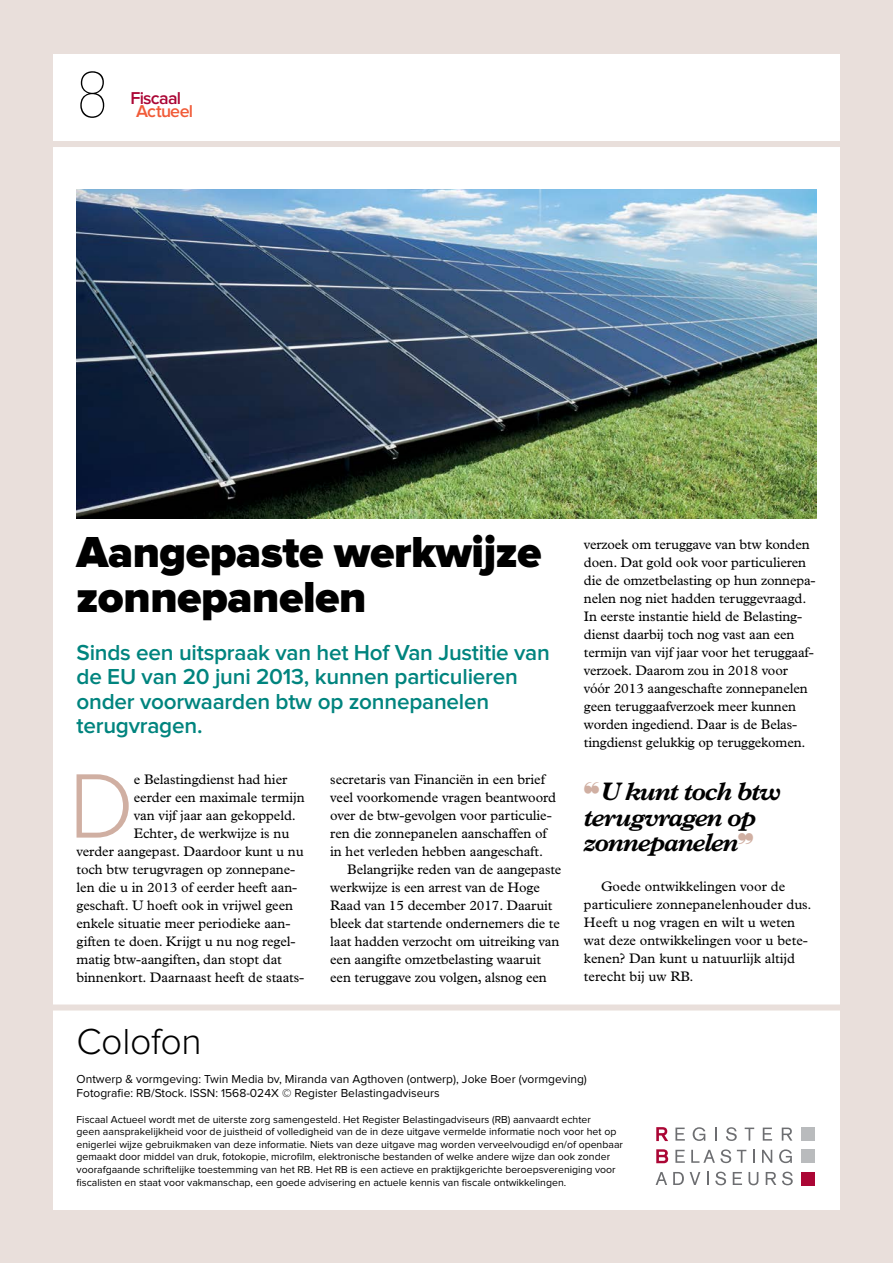
<style>
.page{position:relative;width:893px;height:1263px;background:#e9dfdb}
.page>*{position:absolute;margin:0;border:0;box-sizing:border-box;transform-origin:0 0}
.t1{font:300 94.8px "Proxima Nova";color:#d0afa2}
.t2{font:100 63px "Glypha LT Std";color:#000}
.t3{font:900 45px/45px "Proxima Nova";letter-spacing:-.01em;color:#000}
.t4{font:300 37.5px "Proxima Nova";letter-spacing:-.01em;color:#000}
.t5{font:italic 700 25.5px/25.5px "Plantin Std";letter-spacing:-.05em;color:#000}
.t6{font:600 22.5px/24px "Proxima Nova";letter-spacing:-.01em;color:#00847e}
.t7{font:600 17.85px/13.2px "Proxima Nova";letter-spacing:-.04em;color:#ab0635}
.t8{font:13.8px/18px "Plantin Std";letter-spacing:-.005em;color:#000}
.t9{font:12px/14.4px "Proxima Nova";color:#000}
.t10{font:10.5px/12.6px "Proxima Nova";color:#000}
.s1{color:#f15b38}
.s2{color:#d0afa2}
</style>
<div class="page">
<div style="left:53px;top:54px;width:776px;height:1156px;background:#fff"></div>
<div style="left:0;top:141px;width:893px;height:6px;background:#e9dfdb"></div>
<img style="left:77px;top:189px;width:739px;height:330px">
<div style="left:0;top:1004px;width:872px;height:6px;background:#e9dfdb"></div>
<svg style="left:656px;top:1127px;width:12px;height:14px"></svg>
<svg style="left:675px;top:1127px;width:10px;height:13px"></svg>
<svg style="left:693px;top:1127px;width:12px;height:14px"></svg>
<svg style="left:715px;top:1127px;width:2px;height:13px"></svg>
<svg style="left:726px;top:1127px;width:11px;height:14px"></svg>
<svg style="left:745px;top:1127px;width:9px;height:13px"></svg>
<svg style="left:763px;top:1127px;width:9px;height:13px"></svg>
<svg style="left:782px;top:1127px;width:10px;height:13px"></svg>
<svg style="left:656px;top:1149px;width:12px;height:14px"></svg>
<svg style="left:675px;top:1150px;width:10px;height:13px"></svg>
<svg style="left:691px;top:1149px;width:40px;height:14px"></svg>
<svg style="left:737px;top:1150px;width:9px;height:13px"></svg>
<svg style="left:753px;top:1150px;width:2px;height:13px"></svg>
<svg style="left:762px;top:1150px;width:10px;height:13px"></svg>
<svg style="left:779px;top:1149px;width:13px;height:14px"></svg>
<svg style="left:656px;top:1172px;width:11px;height:13px"></svg>
<svg style="left:673px;top:1172px;width:11px;height:13px"></svg>
<svg style="left:690px;top:1172px;width:10px;height:13px"></svg>
<svg style="left:707px;top:1172px;width:1px;height:13px"></svg>
<svg style="left:715px;top:1171px;width:11px;height:14px"></svg>
<svg style="left:733px;top:1172px;width:9px;height:13px"></svg>
<svg style="left:748px;top:1172px;width:10px;height:13px"></svg>
<svg style="left:766px;top:1172px;width:10px;height:13px"></svg>
<svg style="left:782px;top:1171px;width:11px;height:14px"></svg>
<div style="left:801px;top:1172px;width:13px;height:13px;background:#ab0635"></div>
<div style="left:801px;top:1150px;width:13px;height:13px;background:#b9bbbd"></div>
<div style="left:801px;top:1127px;width:13px;height:13px;background:#b9bbbd"></div>
<p class="t2" style="left:77px;top:58px;width:33px">8</p>
<p class="t7" style="left:136px;top:92px;width:59px;text-indent:-6px">Fiscaal<br><span class="s1">Actueel</span></p>
<p class="t3" style="left:77px;top:532px;width:467px">Aangepaste werkwijze zonnepanelen</p>
<p class="t6" style="left:77px;top:642px;width:475px">Sinds een uitspraak van het Hof Van Justitie van de EU van 20 juni 2013, kunnen particulieren onder voorwaarden btw op zonnepanelen terugvragen.</p>
<p class="t1" style="left:69px;top:763px;width:67px">D</p>
<p class="t8" style="left:134px;top:770px;width:155px">e Belastingdienst had hier</p>
<p class="t8" style="left:134px;top:788px;width:172px">eerder een maximale termijn</p>
<p class="t8" style="left:134px;top:806px;width:164px">van vijf jaar aan gekoppeld.</p>
<p class="t8" style="left:134px;top:824px;width:157px">Echter, de werkwijze is nu</p>
<p class="t8" style="left:77px;top:842px;width:229px">verder aangepast. Daardoor kunt u nu</p>
<p class="t8" style="left:77px;top:860px;width:220px">toch btw terugvragen op zonnepane-</p>
<p class="t8" style="left:77px;top:878px;width:222px">len die u in 2013 of eerder heeft aan-</p>
<p class="t8" style="left:77px;top:896px;width:218px">geschaft. U hoeft ook in vrijwel geen</p>
<p class="t8" style="left:77px;top:914px;width:215px">enkele situatie meer periodieke aan-</p>
<p class="t8" style="left:77px;top:932px;width:221px">giften te doen. Krijgt u nu nog regel-</p>
<p class="t8" style="left:77px;top:950px;width:207px">matig btw-aangiften, dan stopt dat</p>
<p class="t8" style="left:77px;top:968px;width:229px">binnenkort. Daarnaast heeft de staats-</p>
<p class="t8" style="left:330px;top:770px;width:216px">secretaris van Financiën in een brief</p>
<p class="t8" style="left:330px;top:788px;width:227px">veel voorkomende vragen beantwoord</p>
<p class="t8" style="left:330px;top:806px;width:223px">over de btw-gevolgen voor particulie-</p>
<p class="t8" style="left:330px;top:824px;width:218px">ren die zonnepanelen aanschaffen of</p>
<p class="t8" style="left:330px;top:842px;width:214px">in het verleden hebben aangeschaft.</p>
<p class="t8" style="left:347px;top:860px;width:216px">Belangrijke reden van de aangepaste</p>
<p class="t8" style="left:330px;top:878px;width:211px">werkwijze is een arrest van de Hoge</p>
<p class="t8" style="left:330px;top:896px;width:224px">Raad van 15 december 2017. Daaruit</p>
<p class="t8" style="left:330px;top:914px;width:231px">bleek dat startende ondernemers die te</p>
<p class="t8" style="left:330px;top:932px;width:231px">laat hadden verzocht om uitreiking van</p>
<p class="t8" style="left:330px;top:950px;width:212px">een aangifte omzetbelasting waaruit</p>
<p class="t8" style="left:330px;top:968px;width:218px">een teruggave zou volgen, alsnog een</p>
<p class="t8" style="left:584px;top:536px;width:233px">verzoek om teruggave van btw konden doen. Dat gold ook voor particulieren die de omzetbelasting op hun zonnepa&shy;nelen nog niet hadden teruggevraagd.<br>In eerste instantie hield de Belasting&shy;dienst daarbij toch nog vast aan een termijn van vijf jaar voor het teruggaaf&shy;verzoek. Daarom zou in 2018 voor vóór 2013 aangeschafte zonnepanelen geen teruggaafverzoek meer kunnen worden ingediend. Daar is de Belas&shy;tingdienst gelukkig op teruggekomen.</p>
<p class="t5" style="left:583px;top:779px;width:199px"><span class="s2">❝</span>U kunt toch btw terugvragen op zonnepanelen</p>
<p class="t8" style="left:584px;top:878px;width:229px;text-indent:17px">Goede ontwikkelingen voor de particuliere zonnepanelenhouder dus.<br>Heeft u nog vragen en wilt u weten wat deze ontwikkelingen voor u bete&shy;kenen? Dan kunt u natuurlijk altijd terecht bij uw RB.</p>
<p class="t4" style="left:77px;top:1024px;width:127px">Colofon</p>
<p class="t9" style="left:77px;top:1072px;width:512px">Ontwerp &amp; vormgeving: Twin Media bv, Miranda van Agthoven (ontwerp), Joke Boer (vormgeving)<br>Fotografie: RB/Stock. ISSN: 1568-024X © Register Belastingadviseurs</p>
<p class="t10" style="left:77px;top:1113px;width:548px">Fiscaal Actueel wordt met de uiterste zorg samengesteld. Het Register Belastingadviseurs (RB) aanvaardt echter<br>geen aansprakelijkheid voor de juistheid of volledigheid van de in deze uitgave vermelde informatie noch voor het op enigerlei wijze gebruikmaken van deze informatie. Niets van deze uitgave mag worden verveelvoudigd en/of openbaar gemaakt door middel van druk, fotokopie, microfilm, elektronische bestanden of welke andere wijze dan ook zonder voorafgaande schriftelijke toestemming van het RB. Het RB is een actieve en praktijkgerichte beroepsvereniging voor fiscalisten en staat voor vakmanschap, een goede advisering en actuele kennis van fiscale ontwikkelingen.</p>
</div>
